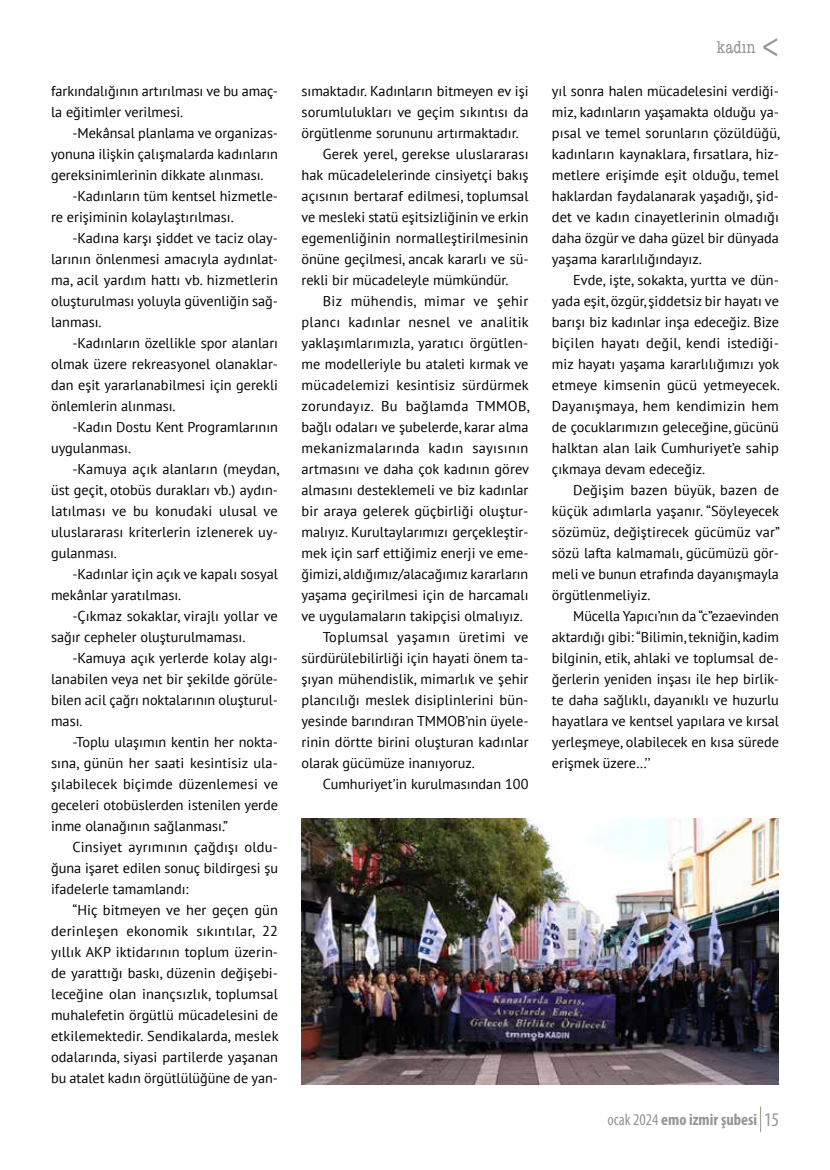
<style>
.page{position:relative;width:830px;height:1170px;background:#fff}
.page>*{position:absolute;margin:0;border:0;box-sizing:border-box;transform-origin:0 0}
.t1{font:condensed 18px "American Typewriter";letter-spacing:.01em;color:#939598}
.t2{font:700 condensed 16.5px "Myriad Pro";color:#939598}
.t3{font:14.25px/21px "PT Sans";color:#000;text-align:justify}
.t4{font:14.25px "PT Sans";letter-spacing:.025em;color:#000}
.t5{font:14.25px "PT Sans";letter-spacing:.02em;color:#000}
.s1{font-weight:400}
.s2{font-weight:400;font-size:19.5px}
</style>
<div class="page">
<img style="left:301px;top:818px;width:477px;height:266px">
<p class="t3" style="left:51px;top:80px;width:228px">farkındalığının artırılması ve bu amaç&shy;la eğitimler verilmesi.</p>
<p class="t3" style="left:51px;top:122px;width:228px;text-indent:21px">-Mekânsal planlama ve organizas&shy;yonuna ilişkin çalışmalarda kadınların gereksinimlerinin dikkate alınması.</p>
<p class="t3" style="left:51px;top:185px;width:228px;text-indent:21px">-Kadınların tüm kentsel hizmetle&shy;re erişiminin kolaylaştırılması.</p>
<p class="t3" style="left:51px;top:227px;width:228px;text-indent:21px">-Kadına karşı şiddet ve taciz olay&shy;larının önlenmesi amacıyla aydınlat&shy;ma, acil yardım hattı vb. hizmetlerin oluşturulması yoluyla güvenliğin sağ&shy;lanması.</p>
<p class="t3" style="left:51px;top:332px;width:228px;text-indent:21px">-Kadınların özellikle spor alanları olmak üzere rekreasyonel olanaklar&shy;dan eşit yararlanabilmesi için gerekli önlemlerin alınması.</p>
<p class="t3" style="left:51px;top:416px;width:228px;text-indent:21px">-Kadın Dostu Kent Programlarının uygulanması.</p>
<p class="t3" style="left:51px;top:458px;width:229px;text-indent:21px">-Kamuya açık alanların (meydan, üst geçit, otobüs durakları vb.) aydın&shy;latılması ve bu konudaki ulusal ve uluslararası kriterlerin izlenerek uy&shy;gulanması.</p>
<p class="t3" style="left:51px;top:563px;width:228px;text-indent:21px">-Kadınlar için açık ve kapalı sosyal mekânlar yaratılması.</p>
<p class="t3" style="left:51px;top:605px;width:228px;text-indent:21px">-Çıkmaz sokaklar, virajlı yollar ve sağır cepheler oluşturulmaması.</p>
<p class="t3" style="left:51px;top:647px;width:228px;text-indent:21px">-Kamuya açık yerlerde kolay algı&shy;lanabilen veya net bir şekilde görüle&shy;bilen acil çağrı noktalarının oluşturul&shy;ması.</p>
<p class="t3" style="left:51px;top:731px;width:228px;text-indent:21px">-Toplu ulaşımın kentin her nokta&shy;sına, günün her saati kesintisiz ula&shy;şılabilecek biçimde düzenlemesi ve geceleri otobüslerden istenilen yerde inme olanağının sağlanması.”</p>
<p class="t3" style="left:51px;top:836px;width:228px;text-indent:21px">Cinsiyet ayrımının çağdışı oldu&shy;ğuna işaret edilen sonuç bildirgesi şu ifadelerle tamamlandı:</p>
<p class="t3" style="left:51px;top:899px;width:229px;text-indent:21px">“Hiç bitmeyen ve her geçen gün derinleşen ekonomik sıkıntılar, 22 yıllık AKP iktidarının toplum üzerin&shy;de yarattığı baskı, düzenin değişebi&shy;leceğine olan inançsızlık, toplumsal muhalefetin örgütlü mücadelesini de etkilemektedir. Sendikalarda, meslek odalarında, siyasi partilerde yaşanan bu atalet kadın örgütlülüğüne de yan-</p>
<p class="t3" style="left:301px;top:80px;width:228px">sımaktadır. Kadınların bitmeyen ev işi</p>
<p class="t3" style="left:301px;top:101px;width:228px">sorumlulukları ve geçim sıkıntısı da</p>
<p class="t3" style="left:301px;top:122px;width:219px">örgütlenme sorununu artırmaktadır.</p>
<p class="t3" style="left:322px;top:143px;width:207px">Gerek yerel, gerekse uluslararası</p>
<p class="t3" style="left:301px;top:164px;width:228px">hak mücadelelerinde cinsiyetçi bakış</p>
<p class="t3" style="left:301px;top:185px;width:228px">açısının bertaraf edilmesi, toplumsal</p>
<p class="t3" style="left:301px;top:206px;width:228px">ve mesleki statü eşitsizliğinin ve erkin</p>
<p class="t3" style="left:301px;top:227px;width:228px">egemenliğinin normalleştirilmesinin</p>
<p class="t3" style="left:301px;top:248px;width:228px">önüne geçilmesi, ancak kararlı ve sü-</p>
<p class="t3" style="left:301px;top:269px;width:208px">rekli bir mücadeleyle mümkündür.</p>
<p class="t4" style="left:322px;top:292px;width:207px">Biz mühendis, mimar ve şehir</p>
<p class="t5" style="left:301px;top:313px;width:229px">plancı kadınlar nesnel ve analitik</p>
<p class="t3" style="left:301px;top:332px;width:228px">yaklaşımlarımızla, yaratıcı örgütlen-</p>
<p class="t3" style="left:301px;top:353px;width:228px">me modelleriyle bu ataleti kırmak ve</p>
<p class="t3" style="left:301px;top:374px;width:229px">mücadelemizi kesintisiz sürdürmek</p>
<p class="t5" style="left:301px;top:397px;width:229px">zorundayız. Bu bağlamda TMMOB,</p>
<p class="t3" style="left:301px;top:416px;width:228px">bağlı odaları ve şubelerde, karar alma</p>
<p class="t4" style="left:301px;top:439px;width:228px">mekanizmalarında kadın sayısının</p>
<p class="t3" style="left:301px;top:458px;width:229px">artmasını ve daha çok kadının görev</p>
<p class="t3" style="left:301px;top:479px;width:228px">almasını desteklemeli ve biz kadınlar</p>
<p class="t3" style="left:301px;top:500px;width:228px">bir araya gelerek güçbirliği oluştur-</p>
<p class="t3" style="left:301px;top:521px;width:228px">malıyız. Kurultaylarımızı gerçekleştir-</p>
<p class="t3" style="left:301px;top:542px;width:228px">mek için sarf ettiğimiz enerji ve eme-</p>
<p class="t3" style="left:301px;top:563px;width:228px">ğimizi, aldığımız/alacağımız kararların</p>
<p class="t3" style="left:301px;top:584px;width:228px">yaşama geçirilmesi için de harcamalı</p>
<p class="t3" style="left:301px;top:605px;width:223px">ve uygulamaların takipçisi olmalıyız.</p>
<p class="t4" style="left:322px;top:628px;width:207px">Toplumsal yaşamın üretimi ve</p>
<p class="t3" style="left:301px;top:647px;width:228px">sürdürülebilirliği için hayati önem ta-</p>
<p class="t3" style="left:301px;top:668px;width:228px">şıyan mühendislik, mimarlık ve şehir</p>
<p class="t3" style="left:301px;top:689px;width:228px">plancılığı meslek disiplinlerini bün-</p>
<p class="t3" style="left:301px;top:710px;width:228px">yesinde barındıran TMMOB’nin üyele-</p>
<p class="t3" style="left:301px;top:731px;width:228px">rinin dörtte birini oluşturan kadınlar</p>
<p class="t3" style="left:301px;top:752px;width:175px">olarak gücümüze inanıyoruz.</p>
<p class="t3" style="left:322px;top:773px;width:207px">Cumhuriyet’in kurulmasından 100</p>
<p class="t1" style="left:716px;top:33px;width:40px">kadın</p>
<p class="t3" style="left:551px;top:80px;width:229px">yıl sonra halen mücadelesini verdiği&shy;miz, kadınların yaşamakta olduğu ya&shy;pısal ve temel sorunların çözüldüğü, kadınların kaynaklara, fırsatlara, hiz&shy;metlere erişimde eşit olduğu, temel haklardan faydalanarak yaşadığı, şid&shy;det ve kadın cinayetlerinin olmadığı daha özgür ve daha güzel bir dünyada yaşama kararlılığındayız.</p>
<p class="t3" style="left:551px;top:269px;width:229px;text-indent:21px">Evde, işte, sokakta, yurtta ve dün&shy;yada eşit, özgür, şiddetsiz bir hayatı ve barışı biz kadınlar inşa edeceğiz. Bize biçilen hayatı değil, kendi istediği&shy;miz hayatı yaşama kararlılığımızı yok etmeye kimsenin gücü yetmeyecek.<br>Dayanışmaya, hem kendimizin hem de çocuklarımızın geleceğine, gücünü halktan alan laik Cumhuriyet’e sahip çıkmaya devam edeceğiz.</p>
<p class="t3" style="left:551px;top:479px;width:229px;text-indent:21px">Değişim bazen büyük, bazen de küçük adımlarla yaşanır. “Söyleyecek sözümüz, değiştirecek gücümüz var” sözü lafta kalmamalı, gücümüzü gör&shy;meli ve bunun etrafında dayanışmayla örgütlenmeliyiz.</p>
<p class="t3" style="left:551px;top:605px;width:228px;text-indent:21px">Mücella Yapıcı’nın da “c”ezaevinden aktardığı gibi: “Bilimin, tekniğin, kadim bilginin, etik, ahlaki ve toplumsal de&shy;ğerlerin yeniden inşası ile hep birlik&shy;te daha sağlıklı, dayanıklı ve huzurlu hayatlara ve kentsel yapılara ve kırsal yerleşmeye, olabilecek en kısa sürede erişmek üzere…’’</p>
<p class="t2" style="left:607px;top:1109px;width:173px"><span class="s1">ocak 2024</span> emo izmir şubesi <span class="s2">15</span></p>
</div>
